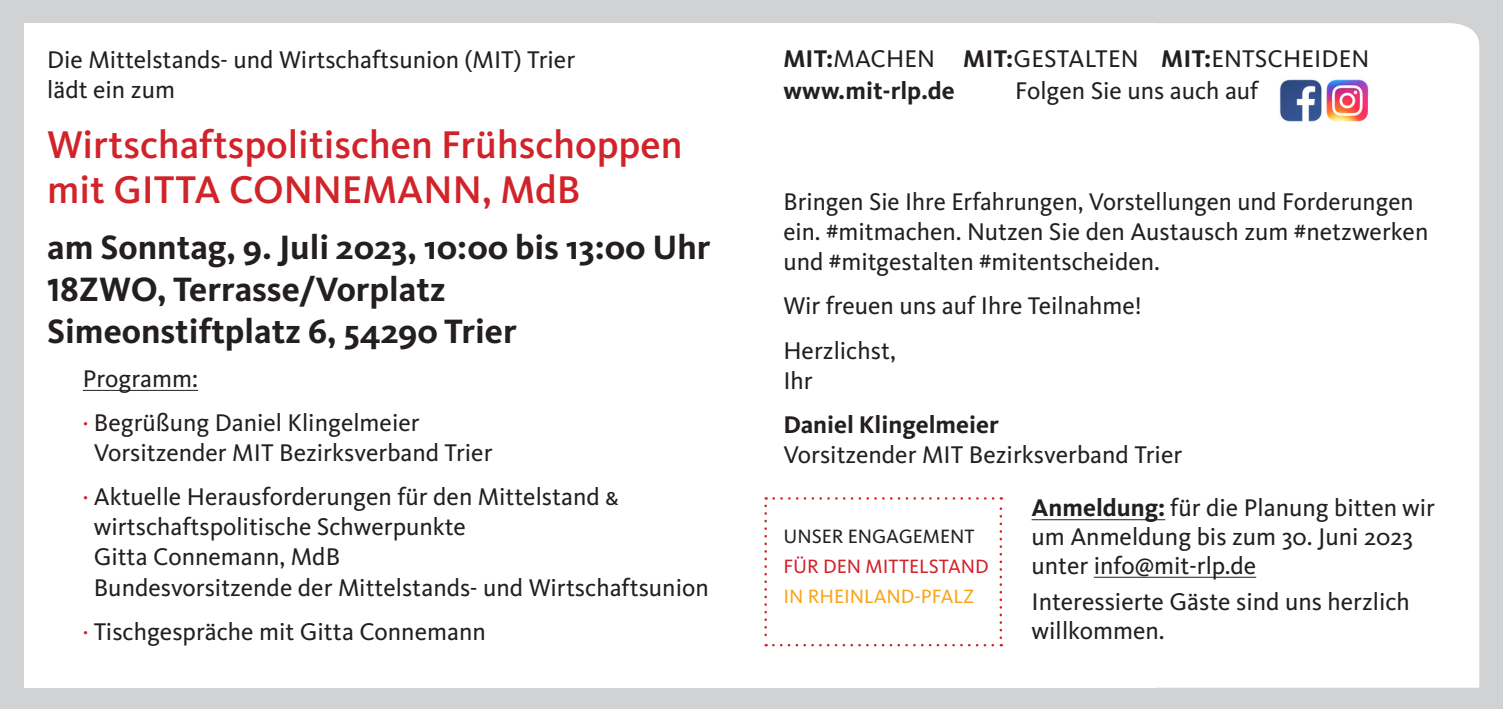
<style>
.page{position:relative;width:1503px;height:709px;background:#fff}
.page>*{position:absolute;margin:0;border:0;box-sizing:border-box;transform-origin:0 0}
.t1{font:500 40px/45px "CDU Kievit";color:#d1232a}
.t2{font:700 35px/42px "CDU Kievit";color:#231f20}
.t3{font:25px/30px "CDU Kievit";color:#231f20}
.t4{font:700 25px "CDU Kievit";color:#231f20}
.t5{font:20px "CDU Kievit";color:#d1232a}
.t6{font:20px "CDU Kievit";color:#f9a51b}
.t7{font:20px "CDU Kievit";color:#231f20}
.s1{font-size:45.5px}
.s2{color:#d1232a}
.s3{font-weight:700}
</style>
<div class="page">
<div style="left:0;top:0;width:1502px;height:709px;background:#d1d2d4"></div>
<div style="left:1155px;top:23px;width:325px;height:664px;background:#fff"></div>
<div style="left:24px;top:23px;width:1131px;height:664px;background:#fff"></div>
<hr style="left:83px;top:390px;width:115px;height:1px;background:#231f20">
<hr style="left:1031px;top:519px;width:134px;height:1px;background:#231f20">
<hr style="left:1093px;top:577px;width:163px;height:1px;background:#231f20">
<img style="left:1278px;top:77px;width:92px;height:48px">
<svg style="left:764px;top:506px;width:3px;height:140px"></svg>
<svg style="left:773px;top:644px;width:228px;height:2px"></svg>
<svg style="left:999px;top:497px;width:3px;height:141px"></svg>
<svg style="left:765px;top:497px;width:228px;height:2px"></svg>
<p class="t3" style="left:47px;top:45px;width:529px">Die Mittelstands- und Wirtschaftsunion (MIT) Trier lädt ein zum</p>
<p class="t1" style="left:47px;top:122px;width:637px">Wirtschaftspolitischen Frühschoppen mit GITTA CONNEMANN, MdB</p>
<p class="t2" style="left:47px;top:226px;width:664px">am Sonntag, 9. Juli 2023, 10:00 bis 13:00 Uhr<br><span class="s1">1</span>8ZWO, Terrasse/Vorplatz<br>Simeonstiftplatz 6, 54290 Trier</p>
<p class="t3" style="left:83px;top:364px;width:117px">Programm:</p>
<p class="t3" style="left:94px;top:408px;width:400px;text-indent:-11px"><span class="s2">·</span> Begrüßung Daniel Klingelmeier<br>Vorsitzender MIT Bezirksverband Trier</p>
<p class="t3" style="left:94px;top:482px;width:616px;text-indent:-11px"><span class="s2">·</span> Aktuelle Herausforderungen für den Mittelstand &amp; wirtschaftspolitische Schwerpunkte<br>Gitta Connemann, MdB<br>Bundesvorsitzende der Mittelstands- und Wirtschaftsunion</p>
<p class="t3" style="left:83px;top:616px;width:404px"><span class="s2">·</span> Tischgespräche mit Gitta Connemann</p>
<p class="t3" style="left:783px;top:44px;width:587px"><span class="s3">MIT:</span>MACHEN <span class="s3">MIT:</span>GESTALTEN <span class="s3">MIT:</span>ENTSCHEIDEN</p>
<p class="t4" style="left:783px;top:76px;width:173px">www.mit-rlp.de</p>
<p class="t3" style="left:1015px;top:76px;width:245px">Folgen Sie uns auch auf</p>
<p class="t3" style="left:783px;top:187px;width:646px">Bringen Sie Ihre Erfahrungen, Vorstellungen und Forderungen ein. #mitmachen. Nutzen Sie den Austausch zum #netzwerken und #mitgestalten #mitentscheiden.</p>
<p class="t3" style="left:783px;top:291px;width:360px">Wir freuen uns auf Ihre Teilnahme!</p>
<p class="t3" style="left:783px;top:335px;width:114px">Herzlichst,<br>Ihr</p>
<p class="t3" style="left:783px;top:410px;width:400px"><span class="s3">Daniel Klingelmeier<br></span>Vorsitzender MIT Bezirksverband Trier</p>
<p class="t3" style="left:1031px;top:494px;width:405px;line-height:28.8px"><span class="s3">Anmeldung:</span> für die Planung bitten wir um Anmeldung bis zum 30. Juni 2023 unter info@mit-rlp.de</p>
<p class="t3" style="left:1031px;top:587px;width:380px;line-height:28.8px">Interessierte Gäste sind uns herzlich willkommen.</p>
<p class="t7" style="left:783px;top:525px;width:193px">UNSER ENGAGEMENT</p>
<p class="t5" style="left:783px;top:555px;width:207px">FÜR DEN MITTELSTAND</p>
<p class="t6" style="left:783px;top:585px;width:193px">IN RHEINLAND-PFALZ</p>
</div>
